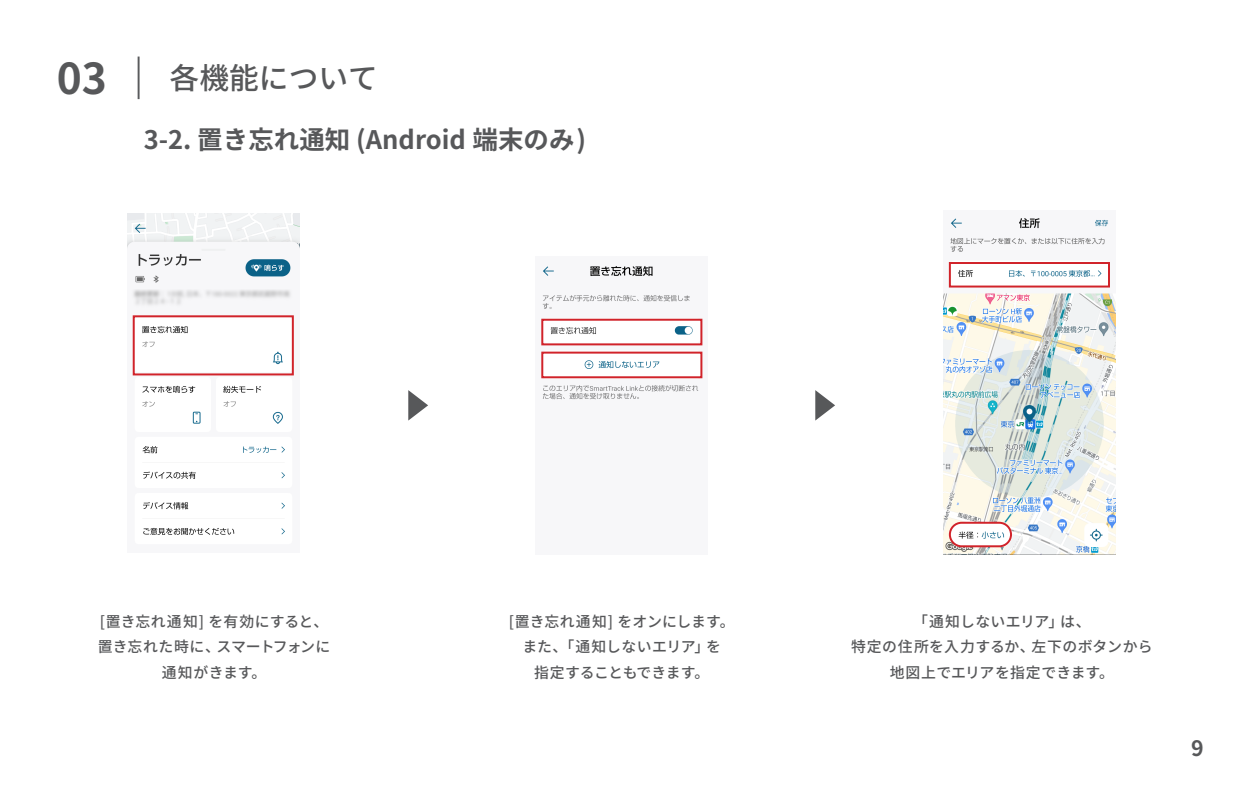
<style>
.page{position:relative;width:1248px;height:794px;background:#fff}
.page>*{position:absolute;margin:0;border:0;box-sizing:border-box;transform-origin:0 0}
.t1{font:500 29.8px "Noto Sans JP";color:#57585a}
.t2{font:700 25.6px "Noto Sans JP";color:#57585a}
.t3{font:700 21.2px "Noto Sans JP";color:#57585a}
.t4{font:500 14.8px/25.6px "Noto Sans JP";letter-spacing:.01em;color:#57585a;text-align:center}
.t5{font:500 14.8px/25.6px "Noto Sans JP";letter-spacing:-.01em;color:#57585a;text-align:center}
.s1{font-weight:700;font-size:42.6px}
.s2{font-size:42.6px}
</style>
<div class="page">
<svg style="left:408px;top:390px;width:20px;height:30px"></svg>
<svg style="left:815px;top:390px;width:20px;height:30px"></svg>
<img style="left:541px;top:266px;width:162px;height:134px">
<img style="left:943px;top:218px;width:171px;height:336px">
<div style="left:541px;top:319px;width:161px;height:26px;border:2px solid #d1232a"></div>
<div style="left:541px;top:351px;width:161px;height:27px;border:2px solid #d1232a"></div>
<div style="left:948px;top:262px;width:161px;height:25px;border:2px solid #d1232a"></div>
<div style="left:948px;top:522px;width:63px;height:25px;border:2px solid #d1232a;border-radius:12px"></div>
<img style="left:127px;top:213px;width:172px;height:322px">
<div style="left:133px;top:315px;width:161px;height:60px;border:2px solid #d1232a"></div>
<h1 class="t1" style="left:57px;top:62px;width:323px"><span class="s1">03</span> <span class="s2">｜</span> 各機能について</h1>
<h2 class="t2" style="left:144px;top:125px;width:444px">3-2. 置き忘れ通知 (Android 端末のみ)</h2>
<p class="t4" style="left:98px;top:609px;width:234px">[置き忘れ通知] を有効にすると、置き忘れた時に、スマートフォンに通知がきます。</p>
<p class="t5" style="left:508px;top:609px;width:227px">[置き忘れ通知] をオンにします。また、「通知しないエリア」を<br>指定することもできます。</p>
<p class="t4" style="left:851px;top:609px;width:303px">「通知しないエリア」は、<br>特定の住所を入力するか、左下のボタンから地図上でエリアを指定できます。</p>
<h3 class="t3" style="left:1191px;top:736px;width:14px">9</h3>
</div>
